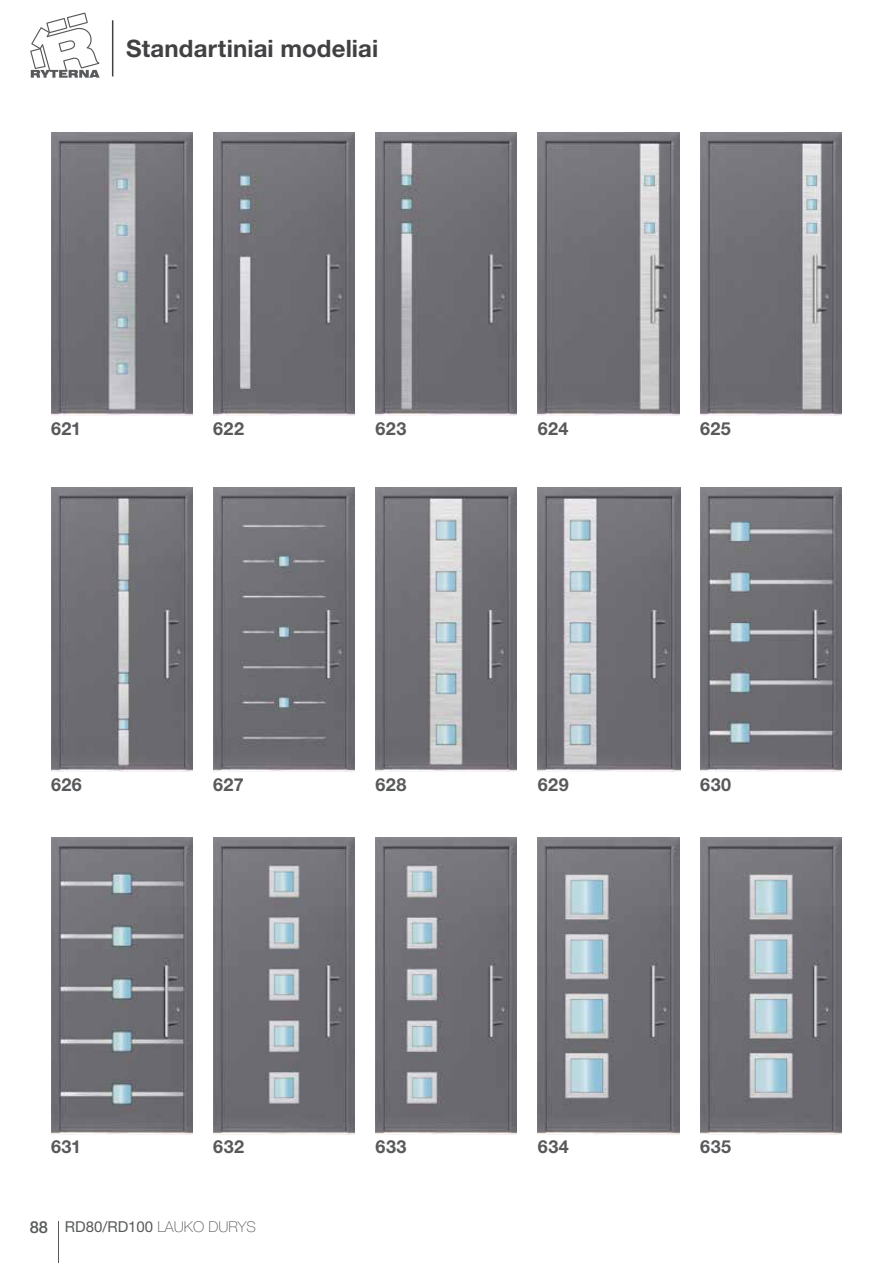
<style>
.page{position:relative;width:893px;height:1263px;background:#fff}
.page>*{position:absolute;margin:0;border:0;box-sizing:border-box;transform-origin:0 0}
.t1{font:700 24px "Helvetica Neue LT Pro";letter-spacing:.005em;color:#414042}
.t2{font:700 18px "Helvetica Neue LT Pro";letter-spacing:.025em;color:#58595b}
.t3{font:15px "Helvetica Neue LT Pro";color:#58595b}
.s1{font-weight:500;font-size:16.5px}
.s2{font-weight:100}
</style>
<div class="page">
<hr style="left:112px;top:20px;width:1px;height:56px;background:#414042">
<svg style="left:30px;top:13px;width:70px;height:65px"></svg>
<hr style="left:58px;top:1221px;width:1px;height:42px;background:#58595b">
<img style="left:51px;top:132px;width:141px;height:283px">
<img style="left:213px;top:132px;width:142px;height:283px">
<img style="left:376px;top:132px;width:141px;height:283px">
<img style="left:538px;top:132px;width:141px;height:283px">
<img style="left:700px;top:132px;width:141px;height:283px">
<img style="left:51px;top:487px;width:141px;height:285px">
<img style="left:213px;top:487px;width:142px;height:285px">
<img style="left:376px;top:487px;width:141px;height:285px">
<img style="left:376px;top:837px;width:141px;height:297px">
<img style="left:538px;top:837px;width:142px;height:297px">
<img style="left:700px;top:837px;width:142px;height:297px">
<img style="left:538px;top:487px;width:142px;height:285px">
<img style="left:700px;top:487px;width:141px;height:285px">
<img style="left:51px;top:837px;width:141px;height:297px">
<img style="left:213px;top:837px;width:142px;height:297px">
<h1 class="t1" style="left:126px;top:33px;width:254px">Standartiniai modeliai</h1>
<p class="t2" style="left:51px;top:417px;width:32px">621</p>
<p class="t2" style="left:213px;top:417px;width:32px">622</p>
<p class="t2" style="left:376px;top:417px;width:32px">623</p>
<p class="t2" style="left:538px;top:417px;width:32px">624</p>
<p class="t2" style="left:700px;top:417px;width:32px">625</p>
<p class="t2" style="left:51px;top:773px;width:32px">626</p>
<p class="t2" style="left:213px;top:773px;width:32px">627</p>
<p class="t2" style="left:376px;top:773px;width:32px">628</p>
<p class="t2" style="left:538px;top:773px;width:32px">629</p>
<p class="t2" style="left:700px;top:773px;width:33px">630</p>
<p class="t2" style="left:51px;top:1135px;width:32px">631</p>
<p class="t2" style="left:213px;top:1135px;width:32px">632</p>
<p class="t3" style="left:30px;top:1217px;width:228px"><span class="s1">88</span> RD80/RD100 <span class="s2">LAUKO DURYS</span></p>
<p class="t2" style="left:376px;top:1135px;width:33px">633</p>
<p class="t2" style="left:538px;top:1135px;width:33px">634</p>
<p class="t2" style="left:700px;top:1135px;width:33px">635</p>
</div>
